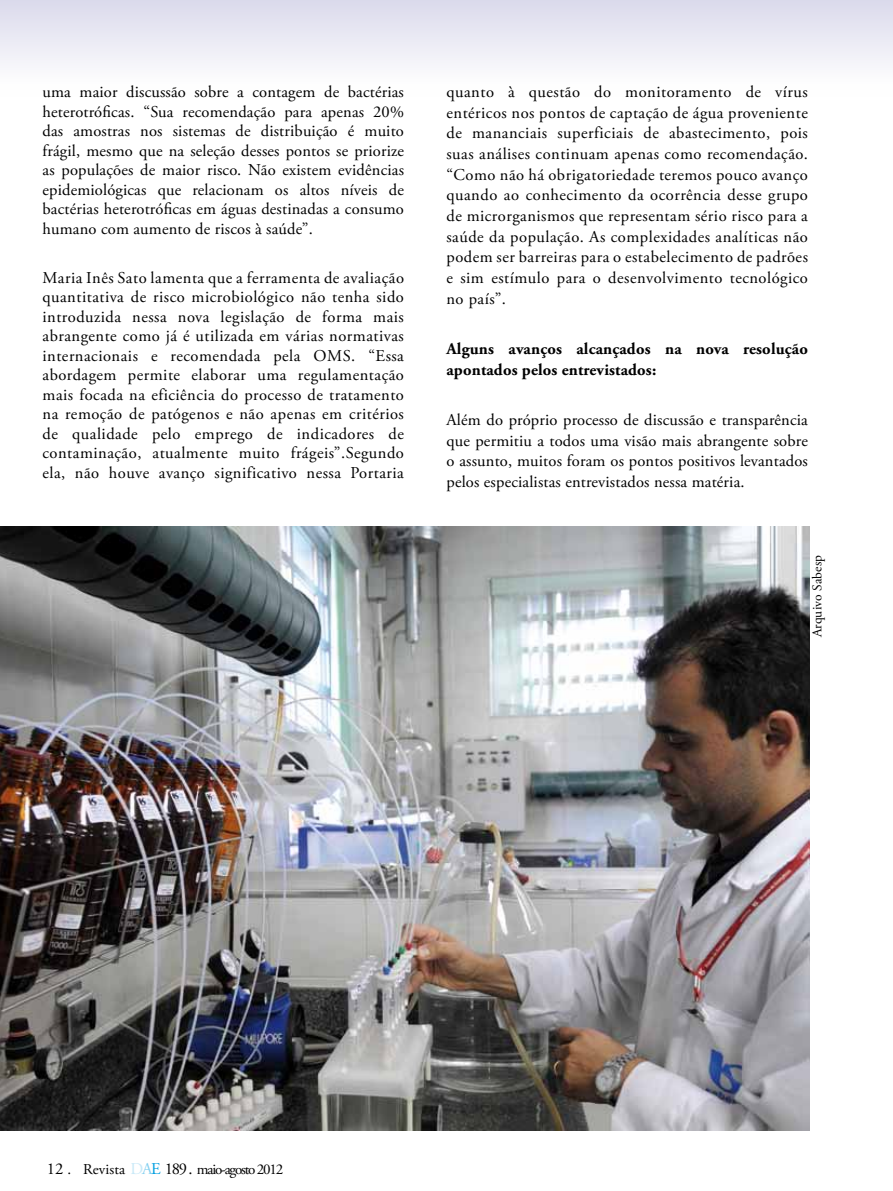
<style>
.page{position:relative;width:893px;height:1191px;background:#fff}
.page>*{position:absolute;margin:0;border:0;box-sizing:border-box;transform-origin:0 0}
.t1{font:16.5px/19.5px "Adobe Garamond Pro";letter-spacing:.01em;color:#000;text-align:justify}
.t2{font:700 16.5px/20.7px "Adobe Garamond Pro";letter-spacing:.01em;color:#000}
.t3{font:15px "Adobe Garamond Pro";letter-spacing:-.08em;color:#000}
.t4{font:13.5px "Adobe Garamond Pro";letter-spacing:.01em;color:#000}
.s1{font-size:16.5px}
.s2{font-size:16.5px;color:#c9e9f8}
.s3{font-size:16.5px;color:#84d0f0}
.s4{font-size:16.5px;color:#009ee0}
</style>
<div class="page">
<div style="left:0;top:0;width:893px;height:97px;background:linear-gradient(to bottom,#dbdaec,#fff)"></div>
<img style="left:0;top:526px;width:809px;height:604px">
<p class="t1" style="left:43px;top:83px;width:363px">uma maior discussão sobre a contagem de bactérias heterotróficas. “Sua recomendação para apenas 20% das amostras nos sistemas de distribuição é muito frágil, mesmo que na seleção desses pontos se priorize as populações de maior risco. Não existem evidências epidemiológicas que relacionam os altos níveis de bactérias heterotróficas em águas destinadas a consumo humano com aumento de riscos à saúde”.</p>
<p class="t1" style="left:43px;top:268px;width:363px">Maria Inês Sato lamenta que a ferramenta de avaliação quantitativa de risco microbiológico não tenha sido introduzida nessa nova legislação de forma mais abrangente como já é utilizada em várias normativas internacionais e recomendada pela OMS. “Essa abordagem permite elaborar uma regulamentação mais focada na eficiência do processo de tratamento na remoção de patógenos e não apenas em critérios de qualidade pelo emprego de indicadores de contaminação, atualmente muito frágeis”.Segundo ela, não houve avanço significativo nessa Portaria</p>
<p class="t1" style="left:446px;top:82px;width:363px;line-height:20.7px">quanto à questão do monitoramento de vírus entéricos nos pontos de captação de água proveniente de mananciais superficiais de abastecimento, pois suas análises continuam apenas como recomendação. “Como não há obrigatoriedade teremos pouco avanço quando ao conhecimento da ocorrência desse grupo de microrganismos que representam sério risco para a saúde da população. As complexidades analíticas não podem ser barreiras para o estabelecimento de padrões e sim estímulo para o desenvolvimento tecnológico no país”.</p>
<p class="t2" style="left:446px;top:339px;width:363px">Alguns avanços alcançados na nova resolução apontados pelos entrevistados:</p>
<p class="t1" style="left:446px;top:410px;width:363px;line-height:20.7px">Além do próprio processo de discussão e transparência que permitiu a todos uma visão mais abrangente sobre o assunto, muitos foram os pontos positivos levantados pelos especialistas entrevistados nessa matéria.</p>
<p class="t4" style="left:809px;top:637px;width:84px;rotate:-90deg">Arquivo Sabesp</p>
<p class="t3" style="left:47px;top:1160px;width:238px"><span class="s1">12</span> . Revista <span class="s2">D</span><span class="s3">A</span><span class="s4">E</span> <span class="s1">189 .</span> maio-agosto 2012</p>
</div>
